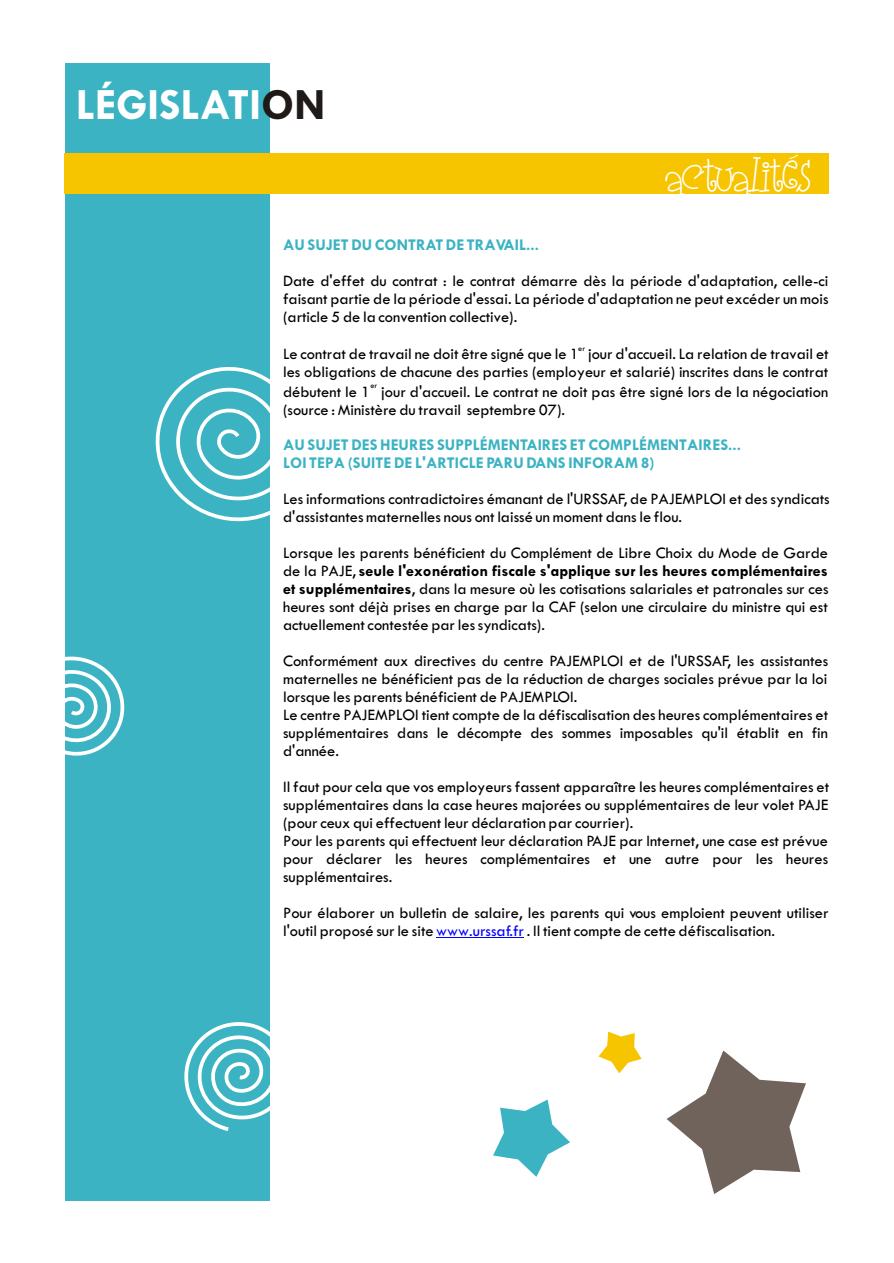
<style>
.page{position:relative;width:894px;height:1263px;background:#fff}
.page>*{position:absolute;margin:0;border:0;box-sizing:border-box;transform-origin:0 0}
.t1{font:700 45px "Tw Cen";color:#fff}
.t2{font:41.55px "Elastic Wrath";color:#fff}
.t3{font:16.5px/18px "Tw Cen";color:#000}
.t4{font:700 16.5px/18px "Tw Cen";color:#3bb3c2}
.t5{font:8.25px "Tw Cen";color:#000}
.s1{color:#1f1a17}
.s2{font-weight:700}
.s3{color:#00f}
</style>
<div class="page">
<div style="left:65px;top:63px;width:204px;height:1137px;background:#3bb3c2"></div>
<div style="left:65px;top:153px;width:764px;height:41px;background:#f7c400"></div>
<svg style="left:184px;top:1014px;width:86px;height:120px"></svg>
<svg style="left:155px;top:359px;width:115px;height:172px"></svg>
<svg style="left:65px;top:656px;width:60px;height:100px"></svg>
<svg style="left:789px;top:154px;width:9px;height:5px"></svg>
<hr style="left:436px;top:937px;width:88px;height:1px;background:#00f">
<svg style="left:667px;top:1051px;width:139px;height:143px"></svg>
<svg style="left:493px;top:1100px;width:77px;height:77px"></svg>
<svg style="left:599px;top:1032px;width:43px;height:41px"></svg>
<h1 class="t1" style="left:76px;top:88px;width:251px">LÉGISLATI<span class="s1">ON</span></h1>
<p class="t4" style="left:283px;top:237px;width:257px">AU SUJET DU CONTRAT DE TRAVAIL...</p>
<h2 class="t2" style="left:666px;top:153px;width:146px">ACTUALITES</h2>
<p class="t3" style="left:283px;top:273px;width:547px;text-align:justify">Date d'effet du contrat : le contrat démarre dès la période d'adaptation, celle-ci faisant partie de la période d'essai. La période d'adaptation ne peut excéder un mois (article 5 de la convention collective).</p>
<p class="t5" style="left:578px;top:345px;width:8px">er</p>
<p class="t3" style="left:283px;top:346px;width:547px">Le contrat de travail ne doit être signé que le 1 jour d'accueil. La relation de travail et les obligations de chacune des parties (employeur et salarié) inscrites dans le contrat</p>
<p class="t5" style="left:370px;top:383px;width:8px">er</p>
<p class="t3" style="left:283px;top:383px;width:547px">débutent le 1 jour d'accueil. Le contrat ne doit pas être signé lors de la négociation (source : Ministère du travail septembre 07).</p>
<p class="t4" style="left:283px;top:437px;width:459px">AU SUJET DES HEURES SUPPLÉMENTAIRES ET COMPLÉMENTAIRES...<br>LOI TEPA (SUITE DE L'ARTICLE PARU DANS INFORAM 8)</p>
<p class="t3" style="left:283px;top:491px;width:548px">Les informations contradictoires émanant de l'URSSAF, de PAJEMPLOI et des syndicats d'assistantes maternelles nous ont laissé un moment dans le flou.</p>
<p class="t3" style="left:283px;top:545px;width:547px;text-align:justify">Lorsque les parents bénéficient du Complément de Libre Choix du Mode de Garde de la PAJE, <span class="s2">seule l'exonération fiscale s'applique sur les heures complémentaires et supplémentaires</span>, dans la mesure où les cotisations salariales et patronales sur ces heures sont déjà prises en charge par la CAF (selon une circulaire du ministre qui est actuellement contestée par les syndicats).</p>
<p class="t3" style="left:283px;top:653px;width:547px">Conformément aux directives du centre PAJEMPLOI et de l'URSSAF, les assistantes maternelles ne bénéficient pas de la réduction de charges sociales prévue par la loi lorsque les parents bénéficient de PAJEMPLOI.<br>Le centre PAJEMPLOI tient compte de la défiscalisation des heures complémentaires et supplémentaires dans le décompte des sommes imposables qu'il établit en fin d'année.</p>
<p class="t3" style="left:283px;top:779px;width:548px">Il faut pour cela que vos employeurs fassent apparaître les heures complémentaires et supplémentaires dans la case heures majorées ou supplémentaires de leur volet PAJE (pour ceux qui effectuent leur déclaration par courrier).<br>Pour les parents qui effectuent leur déclaration PAJE par Internet, une case est prévue pour déclarer les heures complémentaires et une autre pour les heures supplémentaires.</p>
<p class="t3" style="left:283px;top:904px;width:547px">Pour élaborer un bulletin de salaire, les parents qui vous emploient peuvent utiliser l'outil proposé sur le site <span class="s3">www.urssaf.fr</span> . Il tient compte de cette défiscalisation.</p>
</div>
